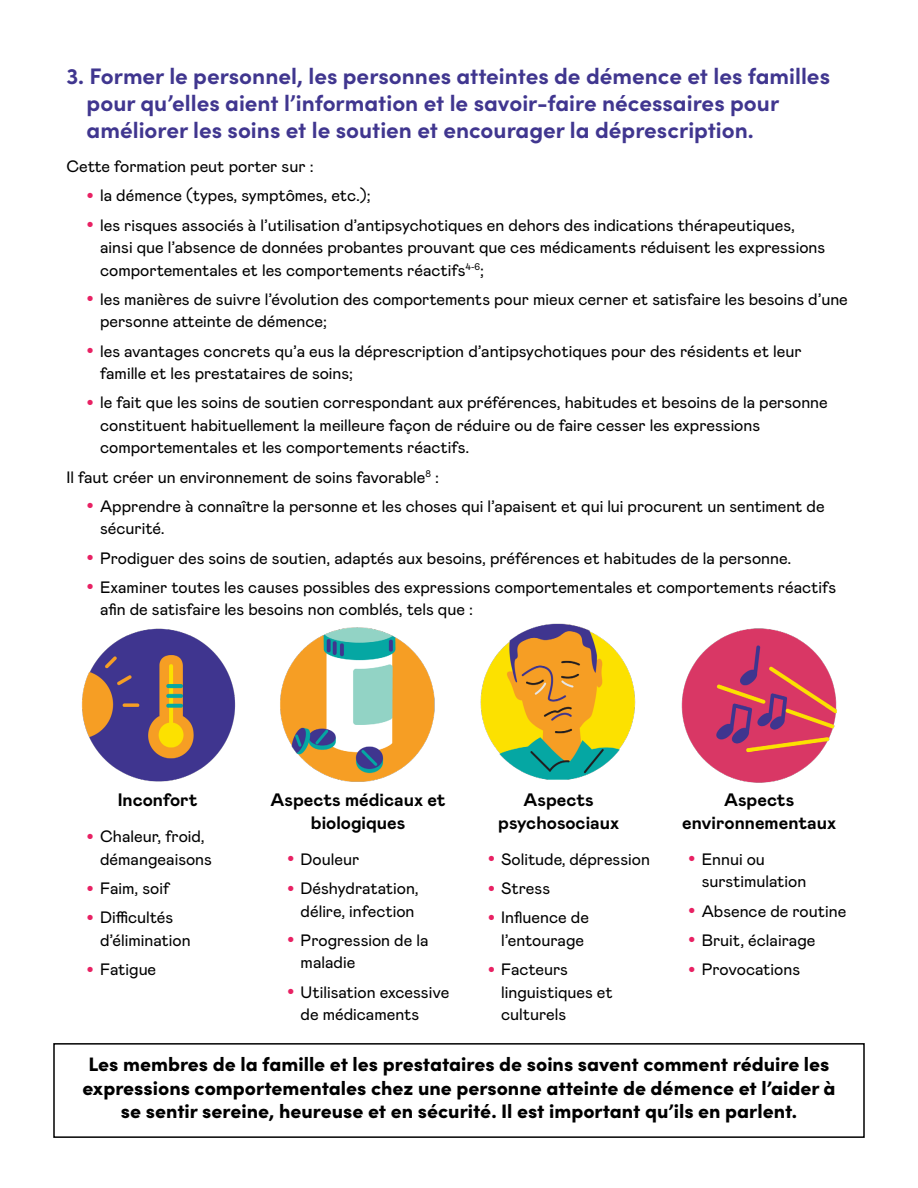
<style>
.page{position:relative;width:918px;height:1188px;background:#fff}
.page>*{position:absolute;margin:0;border:0;box-sizing:border-box;transform-origin:0 0}
.Numbered_Heading{font:700 22.5px/27px "Sofia Pro";color:#40368f}
.HIGHLIGHT{font:900 19.5px/23.4px "Sofia Pro";color:#000;text-align:center}
.t1{font:700 18px/22.5px "Mabry Pro";color:#000;text-align:center}
.Body{font:16.5px/22.5px "Mabry Pro";color:#000}
.s1{font-family:"Arial";font-size:21px;color:#e82163}
</style>
<div class="page">
<img style="left:82px;top:627px;width:353px;height:155px">
<img style="left:480px;top:623px;width:156px;height:157px">
<img style="left:681px;top:628px;width:156px;height:155px">
<div style="left:53px;top:1043px;width:812px;height:95px;border:2px solid #000"></div>
<p class="Numbered_Heading" style="left:87px;top:61px;width:745px;text-indent:-20px">3. Former le personnel, les personnes atteintes de démence et les familles pour qu’elles aient l’information et le savoir-faire nécessaires pour améliorer les soins et le soutien et encourager la déprescription.</p>
<p class="Body" style="left:66px;top:154px;width:249px">Cette formation peut porter sur :</p>
<p class="Body" style="left:87px;top:184px;width:286px"><span class="s1">•</span> la démence (types, symptômes, etc.);</p>
<p class="Body" style="left:100px;top:213px;width:727px;text-indent:-14px"><span class="s1">•</span> les risques associés à l’utilisation d’antipsychotiques en dehors des indications thérapeutiques, ainsi que l’absence de données probantes prouvant que ces médicaments réduisent les expressions comportementales et les comportements réactifs<sup>4-6</sup>;</p>
<p class="Body" style="left:100px;top:287px;width:749px;text-indent:-14px"><span class="s1">•</span> les manières de suivre l’évolution des comportements pour mieux cerner et satisfaire les besoins d’une personne atteinte de démence;</p>
<p class="Body" style="left:100px;top:339px;width:703px;text-indent:-14px"><span class="s1">•</span> les avantages concrets qu’a eus la déprescription d’antipsychotiques pour des résidents et leur famille et les prestataires de soins;</p>
<p class="Body" style="left:100px;top:391px;width:729px;text-indent:-14px"><span class="s1">•</span> le fait que les soins de soutien correspondant aux préférences, habitudes et besoins de la personne constituent habituellement la meilleure façon de réduire ou de faire cesser les expressions comportementales et les comportements réactifs.</p>
<p class="Body" style="left:66px;top:465px;width:374px">Il faut créer un environnement de soins favorable<sup>8</sup> :</p>
<p class="Body" style="left:100px;top:494px;width:726px;text-indent:-14px"><span class="s1">•</span> Apprendre à connaître la personne et les choses qui l’apaisent et qui lui procurent un sentiment de sécurité.</p>
<p class="Body" style="left:87px;top:546px;width:706px"><span class="s1">•</span> Prodiguer des soins de soutien, adaptés aux besoins, préférences et habitudes de la personne.</p>
<p class="Body" style="left:100px;top:575px;width:738px;text-indent:-14px"><span class="s1">•</span> Examiner toutes les causes possibles des expressions comportementales et comportements réactifs afin de satisfaire les besoins non comblés, tels que :</p>
<h3 class="t1" style="left:118px;top:788px;width:81px">Inconfort</h3>
<p class="Body" style="left:100px;top:825px;width:113px;text-indent:-14px"><span class="s1">•</span> Chaleur, froid, démangeaisons</p>
<p class="Body" style="left:87px;top:876px;width:84px"><span class="s1">•</span> Faim, soif</p>
<p class="Body" style="left:100px;top:906px;width:92px;text-indent:-14px"><span class="s1">•</span> Difficultés d’élimination</p>
<p class="Body" style="left:87px;top:957px;width:71px"><span class="s1">•</span> Fatigue</p>
<h3 class="t1" style="left:271px;top:788px;width:177px">Aspects médicaux et biologiques</h3>
<p class="Body" style="left:287px;top:847px;width:74px"><span class="s1">•</span> Douleur</p>
<p class="Body" style="left:287px;top:876px;width:133px;text-align:center"><span class="s1">•</span> Déshydratation, délire, infection</p>
<p class="Body" style="left:301px;top:928px;width:129px;text-indent:-14px"><span class="s1">•</span> Progression de la maladie</p>
<p class="Body" style="left:301px;top:980px;width:150px;text-indent:-14px"><span class="s1">•</span> Utilisation excessive de médicaments</p>
<h3 class="t1" style="left:498px;top:788px;width:122px">Aspects psychosociaux</h3>
<p class="Body" style="left:488px;top:847px;width:164px"><span class="s1">•</span> Solitude, dépression</p>
<p class="Body" style="left:488px;top:876px;width:64px"><span class="s1">•</span> Stress</p>
<p class="Body" style="left:488px;top:906px;width:103px;text-align:center"><span class="s1">•</span> Influence de l’entourage</p>
<p class="Body" style="left:501px;top:957px;width:113px;text-indent:-14px"><span class="s1">•</span> Facteurs linguistiques et culturels</p>
<h3 class="t1" style="left:682px;top:788px;width:155px">Aspects environnementaux</h3>
<p class="Body" style="left:702px;top:847px;width:106px;text-indent:-14px"><span class="s1">•</span> Ennui ou surstimulation</p>
<p class="Body" style="left:688px;top:899px;width:160px"><span class="s1">•</span> Absence de routine</p>
<p class="Body" style="left:688px;top:928px;width:129px"><span class="s1">•</span> Bruit, éclairage</p>
<p class="Body" style="left:688px;top:957px;width:113px"><span class="s1">•</span> Provocations</p>
<p class="HIGHLIGHT" style="left:82px;top:1051px;width:755px">Les membres de la famille et les prestataires de soins savent comment réduire les expressions comportementales chez une personne atteinte de démence et l’aider à se sentir sereine, heureuse et en sécurité. Il est important qu’ils en parlent.</p>
</div>
